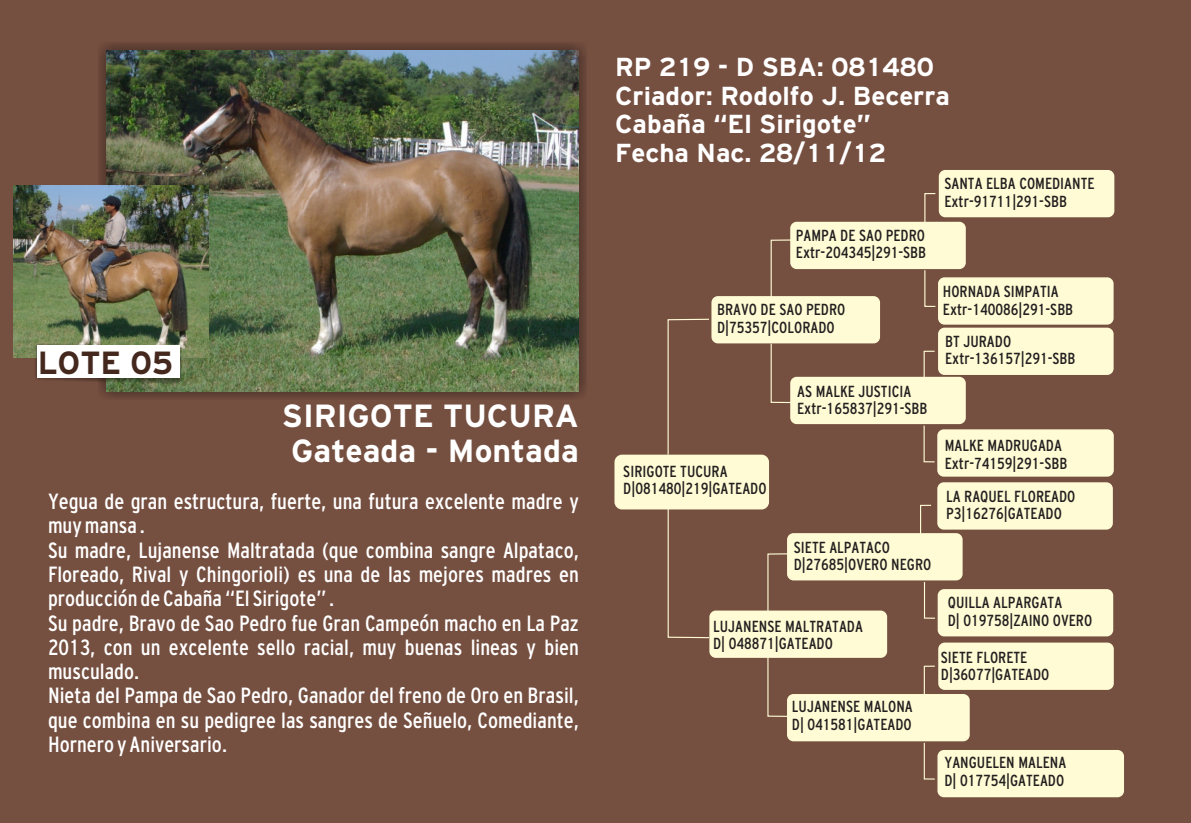
<style>
.page{position:relative;width:1191px;height:823px;background:#fff}
.page>*{position:absolute;margin:0;border:0;box-sizing:border-box;transform-origin:0 0}
.t1{font:700 32px/35.2px "Civica 07";color:#fff}
.t2{font:700 32px "Civica 07";color:#44281d}
.t3{font:700 26px/28.6px "Civica 07";color:#fff}
.t4{font:condensed 22px/24.2px "Civica 06";color:#fff}
.t5{font:condensed 16px/17.6px "Civica 06";color:#231f20}
</style>
<div class="page">
<div style="left:0;top:0;width:1190px;height:822px;background:#754f40"></div>
<div style="left:98px;top:42px;width:488px;height:357px;background:#231f20;opacity:.49"></div>
<img style="left:106px;top:51px;width:472px;height:340px">
<img style="left:13px;top:185px;width:196px;height:172px">
<svg style="left:35px;top:342px;width:147px;height:42px"></svg>
<div style="left:37px;top:345px;width:142px;height:32px;background:#fff"></div>
<svg style="left:667px;top:318px;width:42px;height:136px"></svg>
<div style="left:614px;top:454px;width:155px;height:55px;background:#fffcd5;border-radius:7px"></div>
<svg style="left:667px;top:509px;width:43px;height:129px"></svg>
<div style="left:711px;top:296px;width:169px;height:47px;background:#fffcd5;border-radius:6px"></div>
<div style="left:709px;top:610px;width:178px;height:47px;background:#fffcd5;border-radius:6px"></div>
<svg style="left:770px;top:239px;width:23px;height:58px"></svg>
<svg style="left:770px;top:343px;width:23px;height:60px"></svg>
<div style="left:790px;top:222px;width:175px;height:47px;background:#fffcd5;border-radius:6px"></div>
<div style="left:790px;top:376px;width:175px;height:48px;background:#fffcd5;border-radius:6px"></div>
<div style="left:787px;top:533px;width:175px;height:47px;background:#fffcd5;border-radius:6px"></div>
<div style="left:787px;top:693px;width:182px;height:47px;background:#fffcd5;border-radius:6px"></div>
<svg style="left:767px;top:553px;width:23px;height:58px"></svg>
<svg style="left:767px;top:657px;width:23px;height:60px"></svg>
<svg style="left:923px;top:193px;width:13px;height:29px"></svg>
<svg style="left:923px;top:269px;width:13px;height:38px"></svg>
<div style="left:938px;top:170px;width:176px;height:47px;background:#fffcd5;border-radius:6px"></div>
<div style="left:938px;top:277px;width:175px;height:47px;background:#fffcd5;border-radius:6px"></div>
<svg style="left:923px;top:350px;width:12px;height:27px"></svg>
<svg style="left:923px;top:424px;width:12px;height:38px"></svg>
<div style="left:938px;top:327px;width:175px;height:48px;background:#fffcd5;border-radius:6px"></div>
<div style="left:937px;top:429px;width:176px;height:47px;background:#fffcd5;border-radius:6px"></div>
<svg style="left:919px;top:504px;width:13px;height:30px"></svg>
<svg style="left:923px;top:580px;width:13px;height:39px"></svg>
<div style="left:937px;top:482px;width:175px;height:47px;background:#fffcd5;border-radius:6px"></div>
<div style="left:937px;top:588px;width:176px;height:48px;background:#fffcd5;border-radius:6px"></div>
<svg style="left:923px;top:665px;width:13px;height:29px"></svg>
<svg style="left:923px;top:741px;width:13px;height:38px"></svg>
<div style="left:938px;top:642px;width:175px;height:47px;background:#fffcd5;border-radius:6px"></div>
<div style="left:937px;top:749px;width:187px;height:47px;background:#fffcd5;border-radius:6px"></div>
<h1 class="t2" style="left:38px;top:348px;width:136px">LOTE 05</h1>
<h1 class="t1" style="left:282px;top:399px;width:298px">SIRIGOTE TUCURA<br>Gateada - Montada</h1>
<p class="t4" style="left:48px;top:490px;width:532px">Yegua de gran estructura, fuerte, una futura excelente madre y muy mansa .<br>Su madre, Lujanense Maltratada (que combina sangre Alpataco, Floreado, Rival y Chingorioli) es una de las mejores madres en producción de Cabaña “El Sirigote” .<br>Su padre, Bravo de Sao Pedro fue Gran Campeón macho en La Paz 2013, con un excelente sello racial, muy buenas lineas y bien musculado.<br>Nieta del Pampa de Sao Pedro, Ganador del freno de Oro en Brasil, que combina en su pedigree las sangres de Señuelo, Comediante, Hornero y Aniversario.</p>
<h2 class="t3" style="left:615px;top:53px;width:336px">RP 219 - D SBA: 081480<br>Criador: Rodolfo J. Becerra<br>Cabaña “El Sirigote”<br>Fecha Nac. 28/11/12</h2>
<p class="t5" style="left:796px;top:227px;width:132px">PAMPA DE SAO PEDRO<br>Extr-204345|291-SBB</p>
<p class="t5" style="left:717px;top:301px;width:130px">BRAVO DE SAO PEDRO<br>D|75357|COLORADO</p>
<p class="t5" style="left:623px;top:463px;width:145px">SIRIGOTE TUCURA<br>D|081480|219|GATEADO</p>
<p class="t5" style="left:797px;top:382px;width:132px">AS MALKE JUSTICIA<br>Extr-165837|291-SBB</p>
<p class="t5" style="left:794px;top:538px;width:139px">SIETE ALPATACO<br>D|27685|OVERO NEGRO</p>
<p class="t5" style="left:713px;top:617px;width:151px">LUJANENSE MALTRATADA<br>D| 048871|GATEADO</p>
<p class="t5" style="left:792px;top:698px;width:122px">LUJANENSE MALONA<br>D| 041581|GATEADO</p>
<p class="t5" style="left:944px;top:175px;width:152px">SANTA ELBA COMEDIANTE<br>Extr-91711|291-SBB</p>
<p class="t5" style="left:943px;top:283px;width:132px">HORNADA SIMPATIA<br>Extr-140086|291-SBB</p>
<p class="t5" style="left:945px;top:332px;width:132px">BT JURADO<br>Extr-136157|291-SBB</p>
<p class="t5" style="left:944px;top:437px;width:124px">MALKE MADRUGADA<br>Extr-74159|291-SBB</p>
<p class="t5" style="left:946px;top:487px;width:131px">LA RAQUEL FLOREADO<br>P3|16276|GATEADO</p>
<p class="t5" style="left:947px;top:594px;width:146px">QUILLA ALPARGATA<br>D| 019758|ZAINO OVERO</p>
<p class="t5" style="left:941px;top:648px;width:110px">SIETE FLORETE<br>D|36077|GATEADO</p>
<p class="t5" style="left:944px;top:753px;width:123px">YANGUELEN MALENA<br>D| 017754|GATEADO</p>
</div>
